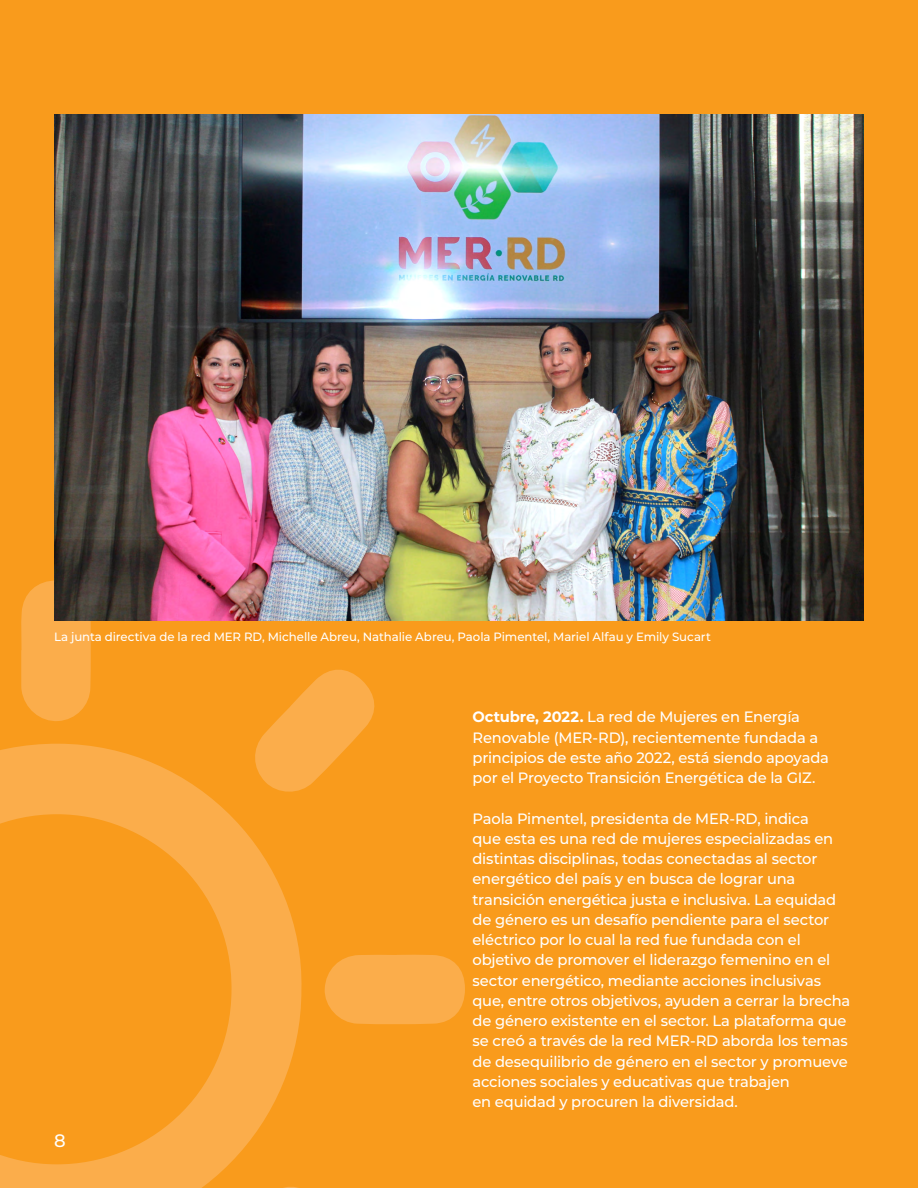
<style>
.page{position:relative;width:918px;height:1188px;background:#f99b1c}
.page>*{position:absolute;margin:0;border:0;box-sizing:border-box;transform-origin:0 0}
.t1{font:500 18px "Montserrat";color:#fff}
.t2{font:500 15px/20.2px "Montserrat";letter-spacing:-.01em;color:#fff}
.t3{font:500 12px "Montserrat";letter-spacing:-.005em;color:#fff}
.s1{font-weight:700}
</style>
<div class="page">
<svg style="left:0;top:743px;width:302px;height:445px"></svg>
<svg style="left:324px;top:955px;width:141px;height:69px;background:#faab46"></svg>
<svg style="left:252px;top:669px;width:123px;height:126px"></svg>
<svg style="left:251px;top:1183px;width:51px;height:5px"></svg>
<svg style="left:21px;top:580px;width:70px;height:141px;background:#faab46"></svg>
<img style="left:54px;top:115px;width:810px;height:506px">
<p class="t3" style="left:54px;top:629px;width:658px">La junta directiva de la red MER RD, Michelle Abreu, Nathalie Abreu, Paola Pimentel, Mariel Alfau y Emily Sucart</p>
<p class="t1" style="left:54px;top:1128px;width:13px">8</p>
<p class="t2" style="left:472px;top:706px;width:358px"><span class="s1">Octubre, 2022.</span> La red de Mujeres en Energía Renovable (MER-RD), recientemente fundada a principios de este año 2022, está siendo apoyada por el Proyecto Transición Energética de la GIZ.</p>
<p class="t2" style="left:472px;top:807px;width:379px">Paola Pimentel, presidenta de MER-RD, indica<br>que esta es una red de mujeres especializadas en distintas disciplinas, todas conectadas al sector energético del país y en busca de lograr una transición energética justa e inclusiva. La equidad de género es un desafío pendiente para el sector eléctrico por lo cual la red fue fundada con el objetivo de promover el liderazgo femenino en el sector energético, mediante acciones inclusivas que, entre otros objetivos, ayuden a cerrar la brecha de género existente en el sector. La plataforma que se creó a través de la red MER-RD aborda los temas de desequilibrio de género en el sector y promueve acciones sociales y educativas que trabajen<br>en equidad y procuren la diversidad.</p>
</div>
